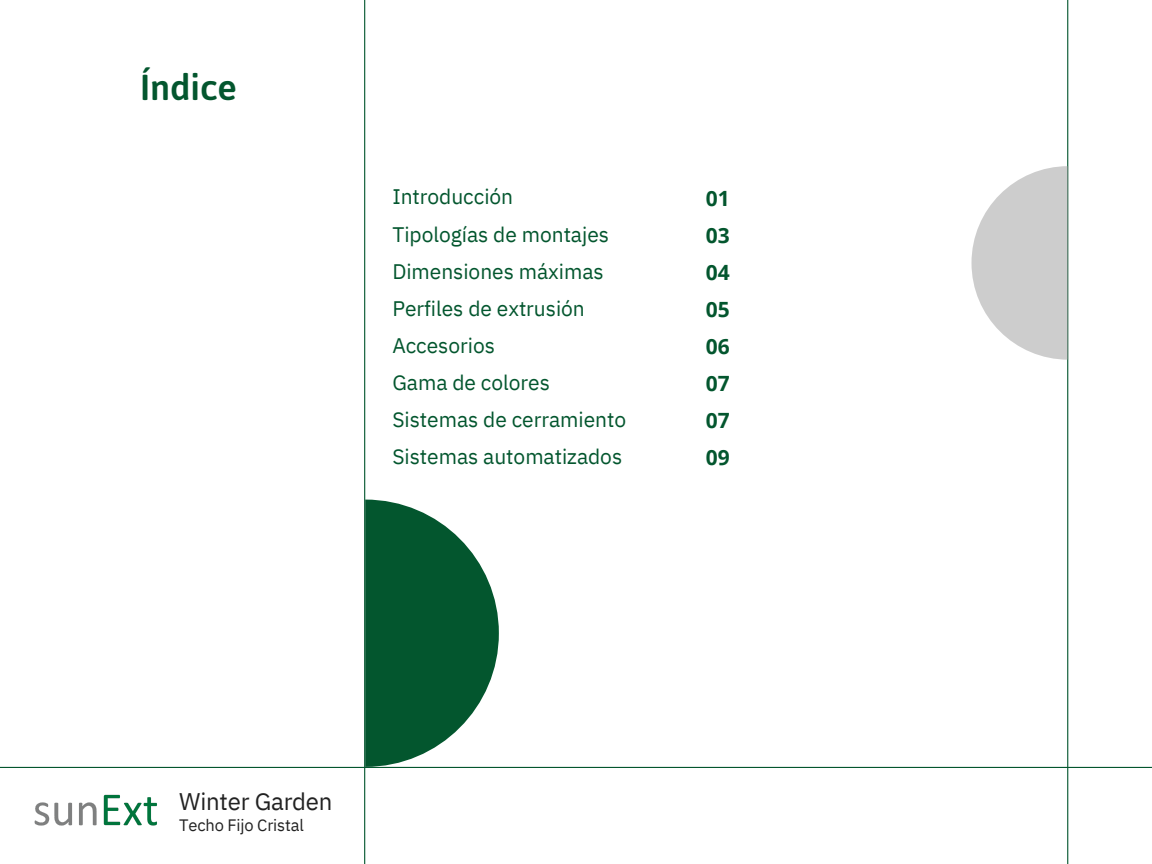
<style>
.page{position:relative;width:1152px;height:864px;background:#fff}
.page>*{position:absolute;margin:0;border:0;box-sizing:border-box;transform-origin:0 0}
.t1{font:500 36px "Asap";color:#03562e}
.t2{font:24px "IBM Plex Sans";letter-spacing:-.01em;color:#222}
.t3{font:21px/37.2px "IBM Plex Sans";color:#03562e}
.t4{font:700 21px/37.2px "Open Sans";color:#03562e;text-align:justify}
.t5{font:16.5px "IBM Plex Sans";letter-spacing:-.01em;color:#222}
</style>
<div class="page">
<hr style="left:1067px;top:0;width:1px;height:864px;background:#03562e">
<hr style="left:364px;top:0;width:1px;height:864px;background:#03562e">
<hr style="left:0;top:767px;width:1152px;height:1px;background:#03562e">
<svg style="left:971px;top:166px;width:97px;height:194px"></svg>
<svg style="left:365px;top:500px;width:134px;height:267px"></svg>
<img style="left:34px;top:794px;width:123px;height:32px">
<h3 class="t1" style="left:140px;top:63px;width:98px">Índice</h3>
<h1 class="t3" style="left:392px;top:178px;width:235px">Introducción<br>Tipologías de montajes<br>Dimensiones máximas<br>Perfiles de extrusión<br>Accesorios<br>Gama de colores<br>Sistemas de cerramiento<br>Sistemas automatizados</h1>
<p class="t4" style="left:706px;top:179px;width:25px">01<br>03<br>04<br>05<br>06<br>07<br>07<br>09</p>
<p class="t2" style="left:179px;top:785px;width:155px">Winter Garden</p>
<p class="t5" style="left:179px;top:814px;width:126px">Techo Fijo Cristal</p>
</div>
